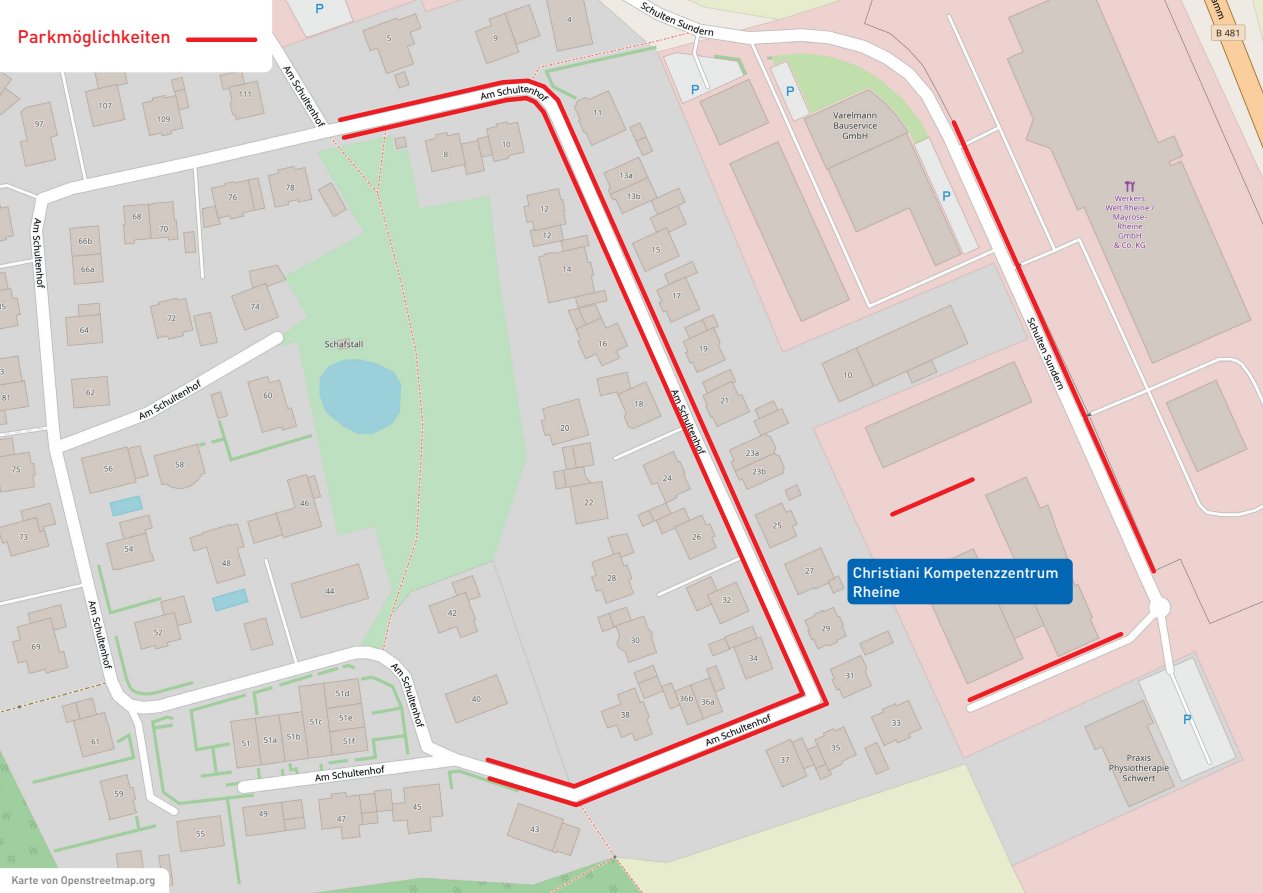
<style>
.page{position:relative;width:1263px;height:893px;background:#fff}
.page>*{position:absolute;margin:0;border:0;box-sizing:border-box;transform-origin:0 0}
.t1{font:500 18px "DIN";letter-spacing:-.005em;color:#ee1d23}
.t2{font:500 15px "DIN";letter-spacing:.005em;color:#fff}
.t3{font:500 10.8px "DIN";color:#7c7e81}
</style>
<div class="page">
<img style="left:0;top:0;width:1263px;height:893px">
<svg style="left:0;top:868px;width:169px;height:25px"></svg>
<svg style="left:0;top:0;width:272px;height:72px"></svg>
<div style="left:847px;top:559px;width:226px;height:45px;background:#0166b3;border-radius:5px"></div>
<div style="left:188px;top:37px;width:67px;height:5px;background:#ee1d23"></div>
<svg style="left:964px;top:628px;width:163px;height:78px"></svg>
<svg style="left:886px;top:474px;width:62px;height:46px"></svg>
<svg style="left:948px;top:116px;width:212px;height:461px"></svg>
<svg style="left:564px;top:95px;width:269px;height:615px"></svg>
<svg style="left:537px;top:106px;width:271px;height:582px"></svg>
<svg style="left:482px;top:688px;width:350px;height:123px"></svg>
<svg style="left:335px;top:75px;width:229px;height:68px"></svg>
<p class="t1" style="left:18px;top:25px;width:155px">Parkmöglichkeiten</p>
<p class="t3" style="left:11px;top:874px;width:146px">Karte von Openstreetmap.org</p>
<p class="t2" style="left:853px;top:563px;width:207px">Christiani Kompetenzzentrum</p>
<p class="t2" style="left:853px;top:582px;width:49px">Rheine</p>
</div>
